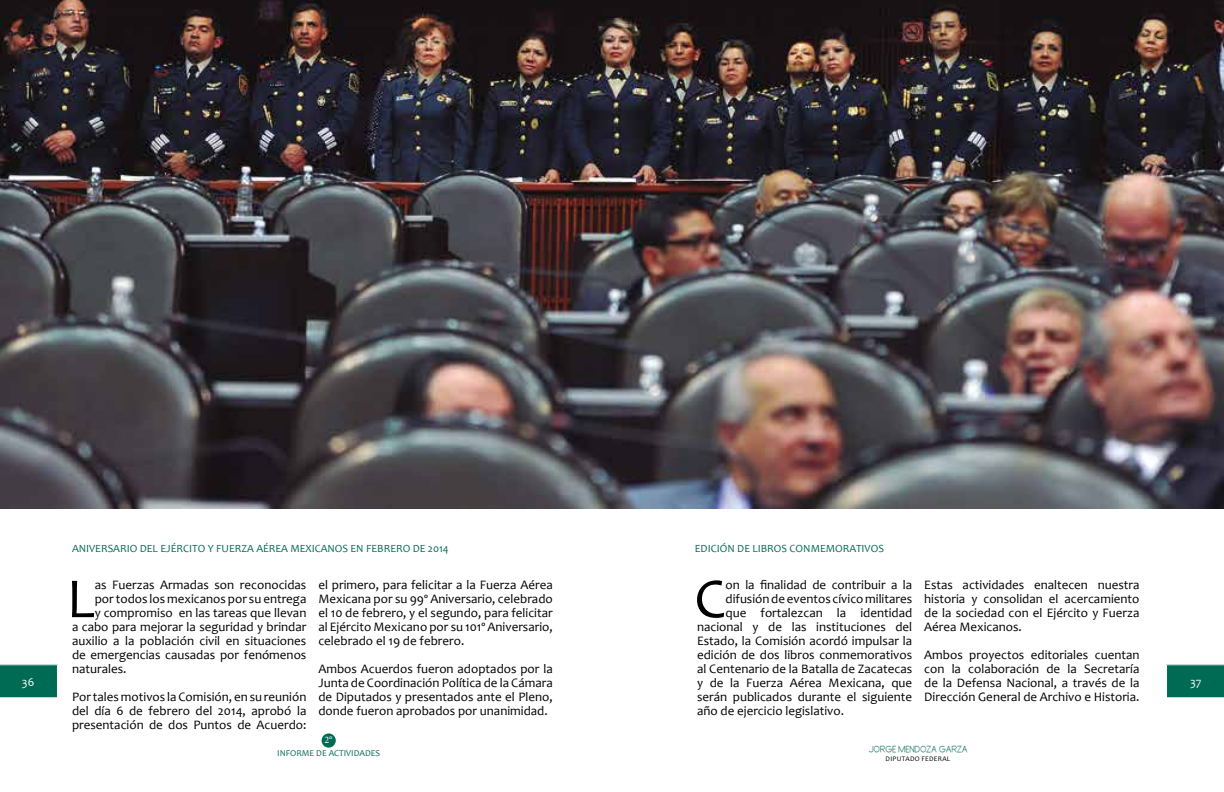
<style>
.page{position:relative;width:1224px;height:792px;background:#fff}
.page>*{position:absolute;margin:0;border:0;box-sizing:border-box;transform-origin:0 0}
.t1{font:57px "Candara";color:#000}
.t2{font:13px/14px "Candara";color:#000;text-align:justify}
.t3{font:12px "Primer Print";color:#006b54}
.t4{font:12px "Candara";color:#fff}
.t5{font:11px "Candara";color:#006b54}
.t6{font:10px "Minion Pro";color:#fff}
.t7{font:9px "Candara";color:#006b54}
.t8{font:7px "Candara";letter-spacing:.04em;color:#000}
</style>
<div class="page">
<img style="left:0;top:0;width:1224px;height:509px">
<div style="left:322px;top:733px;width:14px;height:15px;background:#006b54;border-radius:50%"></div>
<svg style="left:0;top:664px;width:58px;height:34px;background:#11745f"></svg>
<svg style="left:1166px;top:664px;width:58px;height:34px;background:#11745f"></svg>
<p class="t5" style="left:72px;top:542px;width:378px">ANIVERSARIO DEL EJÉRCITO Y FUERZA AÉREA MEXICANOS EN FEBRERO DE 2014</p>
<p class="t5" style="left:695px;top:542px;width:191px">EDICIÓN DE LIBROS CONMEMORATIVOS</p>
<h1 class="t1" style="left:694px;top:563px;width:33px">C</h1>
<p class="t2" style="left:726px;top:578px;width:188px">on la finalidad de contribuir a la</p>
<p class="t2" style="left:318px;top:578px;width:236px">el primero, para felicitar a la Fuerza Aérea Mexicana por su 99º Aniversario, celebrado el 10 de febrero, y el segundo, para felicitar al Ejército Mexicano por su 101º Aniversario, celebrado el 19 de febrero.</p>
<p class="t2" style="left:318px;top:662px;width:236px">Ambos Acuerdos fueron adoptados por la Junta de Coordinación Política de la Cámara de Diputados y presentados ante el Pleno, donde fueron aprobados por unanimidad.</p>
<p class="t2" style="left:924px;top:578px;width:217px">Estas actividades enaltecen nuestra historia y consolidan el acercamiento de la sociedad con el Ejército y Fuerza Aérea Mexicanos.</p>
<p class="t2" style="left:924px;top:648px;width:217px">Ambos proyectos editoriales cuentan con la colaboración de la Secretaría de la Defensa Nacional, a través de la Dirección General de Archivo e Historia.</p>
<h1 class="t1" style="left:67px;top:563px;width:29px">L</h1>
<p class="t2" style="left:95px;top:578px;width:213px">as Fuerzas Armadas son reconocidas</p>
<p class="t2" style="left:726px;top:592px;width:188px">difusión de eventos cívico militares</p>
<p class="t2" style="left:726px;top:606px;width:188px">que fortalezcan la identidad</p>
<p class="t2" style="left:697px;top:620px;width:217px">nacional y de las instituciones del</p>
<p class="t2" style="left:697px;top:634px;width:217px">Estado, la Comisión acordó impulsar la</p>
<p class="t2" style="left:697px;top:648px;width:217px">edición de dos libros conmemorativos</p>
<p class="t2" style="left:697px;top:662px;width:217px">al Centenario de la Batalla de Zacatecas</p>
<p class="t2" style="left:697px;top:676px;width:217px">y de la Fuerza Aérea Mexicana, que</p>
<p class="t2" style="left:697px;top:690px;width:217px">serán publicados durante el siguiente</p>
<p class="t2" style="left:697px;top:704px;width:149px">año de ejercicio legislativo.</p>
<p class="t2" style="left:95px;top:592px;width:213px">por todos los mexicanos por su entrega</p>
<p class="t2" style="left:95px;top:606px;width:213px">y compromiso en las tareas que llevan</p>
<p class="t2" style="left:72px;top:620px;width:236px">a cabo para mejorar la seguridad y brindar</p>
<p class="t2" style="left:72px;top:634px;width:236px">auxilio a la población civil en situaciones</p>
<p class="t2" style="left:72px;top:648px;width:236px">de emergencias causadas por fenómenos</p>
<p class="t2" style="left:72px;top:662px;width:56px">naturales.</p>
<p class="t2" style="left:72px;top:690px;width:236px">Por tales motivos la Comisión, en su reunión del día 6 de febrero del 2014, aprobó la presentación de dos Puntos de Acuerdo:</p>
<p class="t4" style="left:22px;top:674px;width:14px">36</p>
<p class="t4" style="left:1190px;top:674px;width:13px">37</p>
<p class="t6" style="left:324px;top:733px;width:10px">2°</p>
<p class="t7" style="left:277px;top:748px;width:104px">INFORME DE ACTIVIDADES</p>
<p class="t3" style="left:868px;top:744px;width:101px">JORGE MENDOZA GARZA</p>
<p class="t8" style="left:886px;top:754px;width:66px">DIPUTADO FEDERAL</p>
</div>
